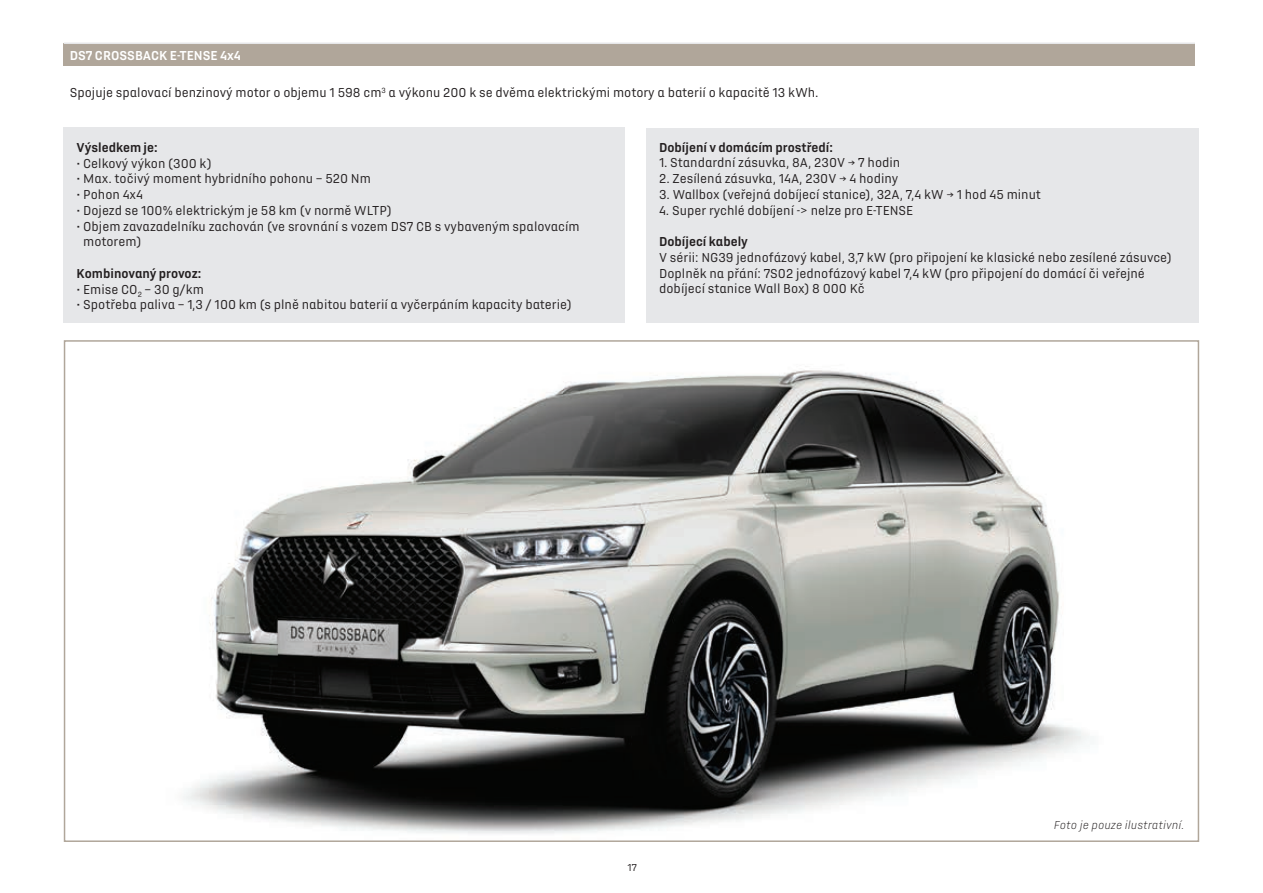
<style>
.page{position:relative;width:1263px;height:893px;background:#fff}
.page>*{position:absolute;margin:0;border:0;box-sizing:border-box;transform-origin:0 0}
.t1{font:13.5px/15.8px "DS Automobiles";color:#231f20}
.t2{font:700 13.5px "DS Automobiles";color:#231f20}
.t3{font:700 13.5px "DS Automobiles";color:#fff}
.t4{font:italic 300 12px "DS Automobiles";color:#231f20}
.t5{font:10.5px "DS Automobiles";color:#231f20}
</style>
<div class="page">
<div style="left:64px;top:43px;width:1131px;height:23px;background:#b0a69a"></div>
<hr style="left:64px;top:43px;width:1131px;height:1px;background:#e6e7e9">
<div style="left:64px;top:128px;width:561px;height:195px;background:#e6e7e9"></div>
<img style="left:183px;top:370px;width:906px;height:464px">
<div style="left:646px;top:128px;width:553px;height:194px;background:#e6e7e9"></div>
<p class="t3" style="left:70px;top:47px;width:173px">DS7 CROSSBACK E-TENSE 4x4</p>
<p class="t1" style="left:70px;top:84px;width:750px">Spojuje spalovací benzinový motor o objemu 1 598 cm<sup>3</sup> a výkonu 200 k se dvěma elektrickými motory a baterií o kapacitě 13 kWh.</p>
<p class="t2" style="left:77px;top:139px;width:83px">Výsledkem je:</p>
<p class="t1" style="left:77px;top:155px;width:137px">• Celkový výkon (300 k)</p>
<p class="t1" style="left:77px;top:171px;width:296px">• Max. točivý moment hybridního pohonu – 520 Nm</p>
<p class="t1" style="left:77px;top:186px;width:68px">• Pohon 4x4</p>
<p class="t1" style="left:77px;top:202px;width:317px">• Dojezd se 100% elektrickým je 58 km (v normě WLTP)</p>
<p class="t1" style="left:83px;top:218px;width:498px;text-indent:-7px">• Objem zavazadelníku zachován (ve srovnání s vozem DS7 CB s vybaveným spalovacím motorem)</p>
<p class="t2" style="left:77px;top:265px;width:126px">Kombinovaný provoz:</p>
<p class="t1" style="left:77px;top:281px;width:129px">• Emise CO<sub>2</sub> – 30 g/km</p>
<p class="t1" style="left:77px;top:297px;width:497px">• Spotřeba paliva – 1,3 / 100 km (s plně nabitou baterií a vyčerpáním kapacity baterie)</p>
<p class="t2" style="left:659px;top:138px;width:175px">Dobíjení v domácím prostředí:</p>
<p class="t1" style="left:659px;top:154px;width:243px">1. Standardní zásuvka, 8A, 230V → 7 hodin</p>
<p class="t1" style="left:659px;top:170px;width:241px">2. Zesílená zásuvka, 14A, 230V → 4 hodiny</p>
<p class="t1" style="left:659px;top:186px;width:383px">3. Wallbox (veřejná dobíjecí stanice), 32A, 7,4 kW → 1 hod 45 minut</p>
<p class="t1" style="left:659px;top:202px;width:256px">4. Super rychlé dobíjení -&gt; nelze pro E-TENSE</p>
<p class="t2" style="left:659px;top:233px;width:90px">Dobíjecí kabely</p>
<p class="t1" style="left:659px;top:249px;width:514px">V sérii: NG39 jednofázový kabel, 3,7 kW (pro připojení ke klasické nebo zesílené zásuvce)<br>Doplněk na přání: 7S02 jednofázový kabel 7,4 kW (pro připojení do domácí či veřejné dobíjecí stanice Wall Box) 8 000 Kč</p>
<p class="t5" style="left:628px;top:861px;width:11px">17</p>
<p class="t4" style="left:1054px;top:818px;width:132px">Foto je pouze ilustrativní.</p>
</div>
